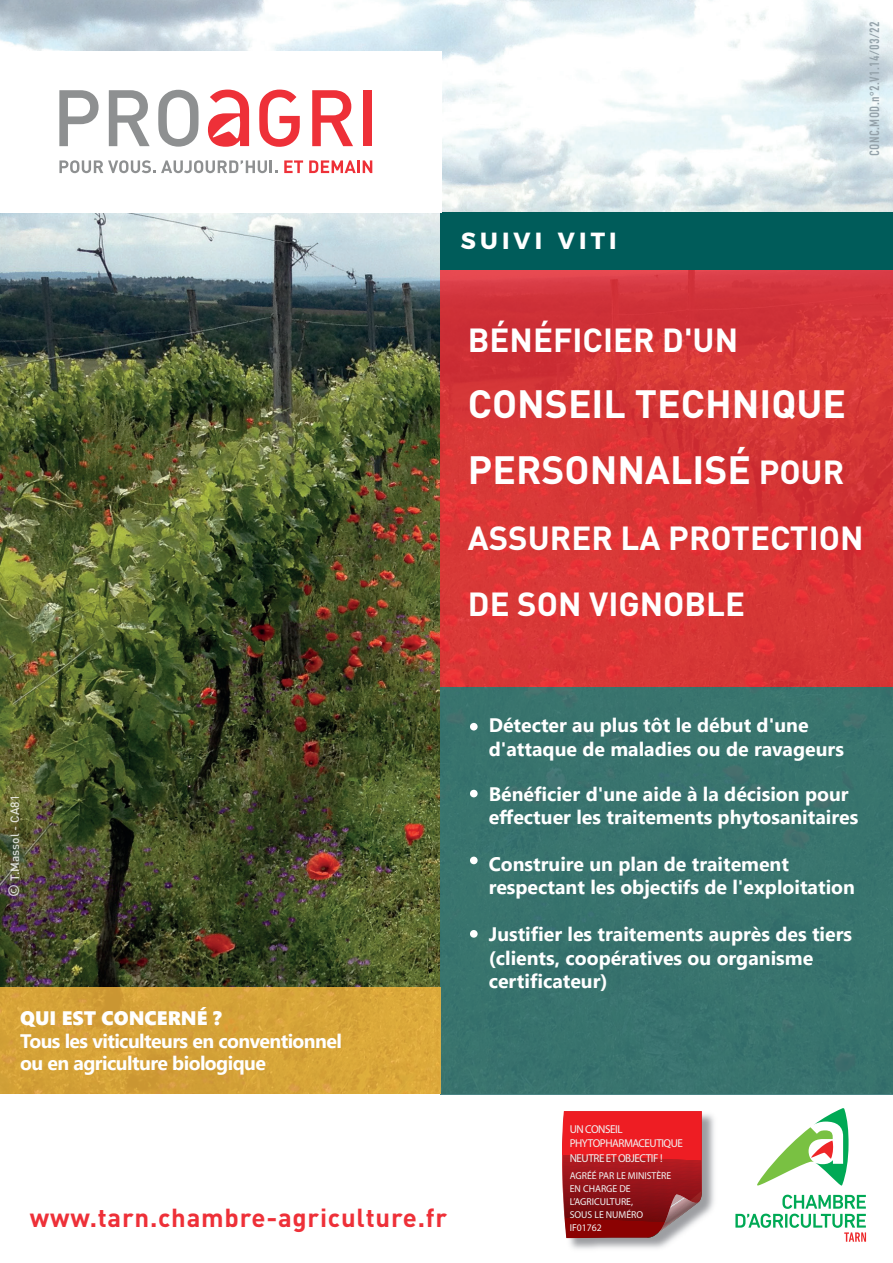
<style>
.page{position:relative;width:893px;height:1263px;background:#fff}
.page>*{position:absolute;margin:0;border:0;box-sizing:border-box;transform-origin:0 0}
.t1{font:700 39px/66px "DIN";color:#fff}
.t2{font:700 33px/66px "DIN";color:#fff}
.t3{font:700 25.8px "DIN";letter-spacing:.03em;color:#ee3038}
.t4{font:700 23.4px "Montserrat";letter-spacing:.18em;color:#fff}
.t5{font:700 19.5px/23.4px "Segoe UI";color:#fff}
.t6{font:700 19.5px/22.5px "Segoe UI";letter-spacing:-.03em;color:#fff}
.t7{font:19.5px "Segoe UI Black";color:#fff}
.t8{font:13.5px "DIN Condensed";letter-spacing:.03em;color:#94a2aa}
.t9{font:500 12px "DIN Pro";color:#fff}
.t10{font:900 11.4px/14.5px "DIN";letter-spacing:-.04em;color:#f1f3f3}
.t11{font:10.05px/12.8px "DIN";color:#f1f3f3}
.s1{font-size:33px}
.s2{font-size:15px}
</style>
<div class="page">
<img style="left:0;top:0;width:893px;height:988px">
<svg style="left:441px;top:269px;width:452px;height:418px;background:#d63637"></svg>
<div style="left:441px;top:212px;width:452px;height:57px;background:#005c5a"></div>
<div style="left:0;top:51px;width:441px;height:161px;background:#fff"></div>
<svg style="left:259px;top:90px;width:41px;height:57px"></svg>
<svg style="left:59px;top:160px;width:218px;height:13px"></svg>
<svg style="left:284px;top:160px;width:19px;height:13px"></svg>
<svg style="left:309px;top:160px;width:63px;height:13px"></svg>
<svg style="left:59px;top:90px;width:40px;height:56px"></svg>
<svg style="left:109px;top:90px;width:41px;height:56px"></svg>
<svg style="left:158px;top:90px;width:41px;height:57px"></svg>
<svg style="left:312px;top:90px;width:41px;height:56px"></svg>
<div style="left:364px;top:90px;width:8px;height:56px;background:#ee3038"></div>
<svg style="left:208px;top:90px;width:41px;height:57px"></svg>
<div style="left:440px;top:687px;width:453px;height:407px;background:#38736d"></div>
<div style="left:0;top:988px;width:440px;height:106px;background:#d6a438"></div>
<svg style="left:757px;top:1108px;width:92px;height:77px"></svg>
<svg style="left:735px;top:1195px;width:131px;height:47px"></svg>
<img style="left:566px;top:1114px;width:148px;height:135px">
<svg style="left:562px;top:1111px;width:140px;height:127px;background:#b8252a"></svg>
<div style="left:470px;top:723px;width:8px;height:7px;background:#fff;border-radius:50%"></div>
<div style="left:470px;top:790px;width:8px;height:7px;background:#fff;border-radius:50%"></div>
<div style="left:470px;top:857px;width:8px;height:7px;background:#fff;border-radius:50%"></div>
<div style="left:470px;top:930px;width:8px;height:8px;background:#fff;border-radius:50%"></div>
<p class="t8" style="left:867px;top:156px;width:137px;rotate:-90deg">CONC.MOD.n°2.V1.14/03/22</p>
<p class="t4" style="left:461px;top:222px;width:157px">SUIVI VITI</p>
<h2 class="t2" style="left:468px;top:306px;width:272px">BÉNÉFICIER D'UN</h2>
<h1 class="t1" style="left:468px;top:369px;width:380px">CONSEIL TECHNIQUE<br>PERSONNALISÉ <span class="s1">POUR</span></h1>
<h2 class="t2" style="left:468px;top:504px;width:397px">ASSURER LA PROTECTION<br>DE SON VIGNOBLE</h2>
<p class="t9" style="left:5px;top:897px;width:103px;rotate:-90deg"><span class="s2">©</span> T.Massol - CA81</p>
<p class="t7" style="left:20px;top:1004px;width:202px">QUI EST CONCERNÉ ?</p>
<p class="t6" style="left:20px;top:1028px;width:323px">Tous les viticulteurs en conventionnel ou en agriculture biologique</p>
<h3 class="t3" style="left:30px;top:1201px;width:419px">www.tarn.chambre-agriculture.fr</h3>
<p class="t5" style="left:489px;top:712px;width:357px">Détecter au plus tôt le début d'une d'attaque de maladies ou de ravageurs</p>
<p class="t5" style="left:489px;top:781px;width:371px">Bénéficier d'une aide à la décision pour effectuer les traitements phytosanitaires</p>
<p class="t5" style="left:489px;top:851px;width:368px">Construire un plan de traitement respectant les objectifs de l'exploitation</p>
<p class="t5" style="left:489px;top:921px;width:365px">Justifier les traitements auprès des tiers (clients, coopératives ou organisme certificateur)</p>
<p class="t10" style="left:570px;top:1121px;width:115px">UN CONSEIL<br>PHYTOPHARMACEUTIQUE<br>NEUTRE ET OBJECTIF !</p>
<p class="t11" style="left:570px;top:1169px;width:103px">AGRÉÉ PAR LE MINISTÈRE<br>EN CHARGE DE<br>L’AGRICULTURE,<br>SOUS LE NUMÉRO<br>IF01762</p>
</div>
